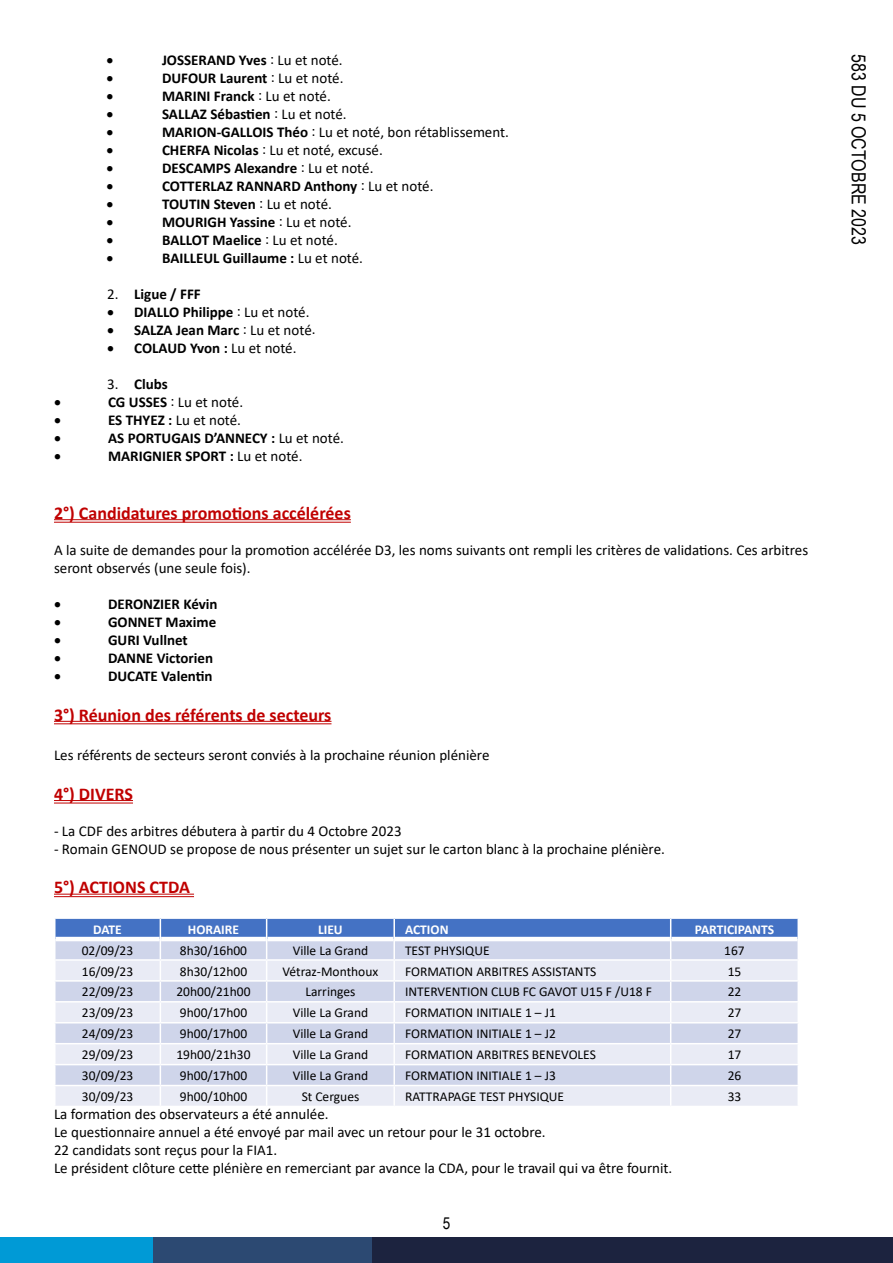
<style>
.page{position:relative;width:893px;height:1263px;background:#fff}
.page>*{position:absolute;margin:0;border:0;box-sizing:border-box;transform-origin:0 0}
.t1{font:19.5px "Arial Narrow";color:#000}
.t2{font:700 18px "Calibri";color:#c00000}
.t3{font:16.5px "Arial Narrow";color:#000}
.t4{font:15px/18px "Calibri";color:#000}
.t5{font:700 15px "Calibri";color:#000}
.t6{font:15px "Symbol";color:#000}
.t7{font:13.5px "Calibri";color:#000}
.t8{font:700 13.5px "Calibri";color:#fff}
.s1{font-weight:400}
.s2{font-weight:700}
</style>
<div class="page">
<div style="left:0;top:1237px;width:893px;height:25px;background:#009ad6"></div>
<div style="left:153px;top:1237px;width:249px;height:25px;background:#2c4972"></div>
<div style="left:372px;top:1237px;width:521px;height:25px;background:#1c233f"></div>
<hr style="left:54px;top:519px;width:297px;height:1px;background:#c00000">
<hr style="left:54px;top:522px;width:297px;height:1px;background:#c00000">
<hr style="left:54px;top:721px;width:277px;height:1px;background:#c00000">
<hr style="left:54px;top:723px;width:277px;height:1px;background:#c00000">
<hr style="left:54px;top:800px;width:79px;height:1px;background:#c00000">
<hr style="left:54px;top:803px;width:79px;height:1px;background:#c00000">
<hr style="left:54px;top:894px;width:140px;height:1px;background:#c00000">
<hr style="left:54px;top:896px;width:140px;height:1px;background:#c00000">
<svg style="left:55px;top:918px;width:743px;height:188px;background:#d0d8ec"></svg>
<hr style="left:797px;top:1086px;width:2px;height:20px;background:#fff">
<p class="t6" style="left:106px;top:50px;width:8px">•</p>
<p class="t5" style="left:162px;top:50px;width:182px">JOSSERAND Yves <span class="s1">: Lu et noté.</span></p>
<p class="t6" style="left:106px;top:68px;width:8px">•</p>
<p class="t5" style="left:162px;top:68px;width:183px">DUFOUR Laurent <span class="s1">: Lu et noté.</span></p>
<p class="t6" style="left:106px;top:86px;width:8px">•</p>
<p class="t5" style="left:162px;top:86px;width:170px">MARINI Franck <span class="s1">: Lu et noté.</span></p>
<p class="t6" style="left:106px;top:104px;width:8px">•</p>
<p class="t5" style="left:162px;top:104px;width:186px">SALLAZ Sébastien <span class="s1">: Lu et noté.</span></p>
<p class="t6" style="left:106px;top:122px;width:8px">•</p>
<p class="t4" style="left:162px;top:123px;width:348px"><span class="s2">MARION-GALLOIS Théo</span> : Lu et noté, bon rétablissement.</p>
<p class="t6" style="left:106px;top:140px;width:8px">•</p>
<p class="t4" style="left:162px;top:141px;width:222px"><span class="s2">CHERFA Nicolas</span> : Lu et noté, excusé.</p>
<p class="t6" style="left:106px;top:158px;width:8px">•</p>
<p class="t5" style="left:162px;top:158px;width:213px">DESCAMPS Alexandre <span class="s1">: Lu et noté.</span></p>
<p class="t6" style="left:106px;top:176px;width:8px">•</p>
<p class="t5" style="left:162px;top:176px;width:273px">COTTERLAZ RANNARD Anthony <span class="s1">: Lu et noté.</span></p>
<p class="t6" style="left:106px;top:194px;width:8px">•</p>
<p class="t5" style="left:162px;top:194px;width:171px">TOUTIN Steven <span class="s1">: Lu et noté.</span></p>
<p class="t6" style="left:106px;top:212px;width:8px">•</p>
<p class="t5" style="left:162px;top:212px;width:191px">MOURIGH Yassine <span class="s1">: Lu et noté.</span></p>
<p class="t6" style="left:106px;top:230px;width:8px">•</p>
<p class="t5" style="left:162px;top:230px;width:177px">BALLOT Maelice <span class="s1">: Lu et noté.</span></p>
<p class="t6" style="left:106px;top:248px;width:8px">•</p>
<p class="t5" style="left:162px;top:248px;width:202px">BAILLEUL Guillaume : <span class="s1">Lu et noté.</span></p>
<p class="t5" style="left:107px;top:284px;width:95px"><span class="s1">2.</span> Ligue / FFF</p>
<p class="t5" style="left:107px;top:302px;width:204px">• DIALLO Philippe <span class="s1">: Lu et noté.</span></p>
<p class="t5" style="left:107px;top:320px;width:210px">• SALZA Jean Marc <span class="s1">: Lu et noté.</span></p>
<p class="t5" style="left:107px;top:338px;width:191px">• COLAUD Yvon : <span class="s1">Lu et noté.</span></p>
<p class="t5" style="left:107px;top:374px;width:62px"><span class="s1">3.</span> Clubs</p>
<p class="t6" style="left:54px;top:392px;width:8px">•</p>
<p class="t4" style="left:108px;top:393px;width:137px"><span class="s2">CG USSES</span> : Lu et noté.</p>
<p class="t6" style="left:54px;top:410px;width:8px">•</p>
<p class="t4" style="left:108px;top:411px;width:134px"><span class="s2">ES THYEZ :</span> Lu et noté.</p>
<p class="t6" style="left:54px;top:428px;width:8px">•</p>
<p class="t5" style="left:108px;top:428px;width:237px">AS PORTUGAIS D’ANNECY : <span class="s1">Lu et noté.</span></p>
<p class="t6" style="left:54px;top:446px;width:8px">•</p>
<p class="t5" style="left:108px;top:446px;width:196px">MARIGNIER SPORT : <span class="s1">Lu et noté.</span></p>
<p class="t2" style="left:54px;top:500px;width:298px">2°) Candidatures promotions accélérées</p>
<p class="t4" style="left:54px;top:540px;width:756px">A la suite de demandes pour la promotion accélérée D3, les noms suivants ont rempli les critères de validations. Ces arbitres seront observés (une seule fois).</p>
<p class="t6" style="left:54px;top:594px;width:8px">•</p>
<p class="t5" style="left:108px;top:593px;width:111px">DERONZIER Kévin</p>
<p class="t6" style="left:54px;top:612px;width:8px">•</p>
<p class="t5" style="left:108px;top:611px;width:110px">GONNET Maxime</p>
<p class="t6" style="left:54px;top:630px;width:8px">•</p>
<p class="t5" style="left:108px;top:629px;width:81px">GURI Vullnet</p>
<p class="t6" style="left:54px;top:648px;width:8px">•</p>
<p class="t5" style="left:108px;top:647px;width:107px">DANNE Victorien</p>
<p class="t6" style="left:54px;top:666px;width:8px">•</p>
<p class="t5" style="left:108px;top:665px;width:106px">DUCATE Valentin</p>
<p class="t2" style="left:54px;top:702px;width:279px">3°) Réunion des référents de secteurs</p>
<p class="t4" style="left:54px;top:746px;width:437px">Les référents de secteurs seront conviés à la prochaine réunion plénière</p>
<p class="t2" style="left:54px;top:781px;width:81px">4°) DIVERS</p>
<p class="t4" style="left:54px;top:821px;width:349px">- La CDF des arbitres débutera à partir du 4 Octobre 2023</p>
<p class="t4" style="left:54px;top:839px;width:612px">- Romain GENOUD se propose de nous présenter un sujet sur le carton blanc à la prochaine plénière.</p>
<p class="t2" style="left:54px;top:875px;width:137px">5°) ACTIONS CTDA</p>
<p class="t8" style="left:93px;top:919px;width:30px">DATE</p>
<p class="t8" style="left:188px;top:919px;width:53px">HORAIRE</p>
<p class="t8" style="left:318px;top:919px;width:26px">LIEU</p>
<p class="t8" style="left:405px;top:919px;width:45px">ACTION</p>
<p class="t8" style="left:695px;top:919px;width:81px">PARTICIPANTS</p>
<p class="t7" style="left:82px;top:941px;width:53px">02/09/23</p>
<p class="t7" style="left:180px;top:941px;width:69px">8h30/16h00</p>
<p class="t7" style="left:293px;top:941px;width:77px">Ville La Grand</p>
<p class="t7" style="left:405px;top:941px;width:86px">TEST PHYSIQUE</p>
<p class="t7" style="left:724px;top:941px;width:22px">167</p>
<p class="t7" style="left:82px;top:962px;width:53px">16/09/23</p>
<p class="t7" style="left:180px;top:962px;width:69px">8h30/12h00</p>
<p class="t7" style="left:283px;top:962px;width:97px">Vétraz-Monthoux</p>
<p class="t7" style="left:405px;top:962px;width:193px">FORMATION ARBITRES ASSISTANTS</p>
<p class="t7" style="left:728px;top:962px;width:15px">15</p>
<p class="t7" style="left:82px;top:982px;width:53px">22/09/23</p>
<p class="t7" style="left:176px;top:982px;width:76px">20h00/21h00</p>
<p class="t7" style="left:305px;top:982px;width:51px">Larringes</p>
<p class="t7" style="left:405px;top:982px;width:248px">INTERVENTION CLUB FC GAVOT U15 F /U18 F</p>
<p class="t7" style="left:728px;top:982px;width:15px">22</p>
<p class="t7" style="left:82px;top:1003px;width:53px">23/09/23</p>
<p class="t7" style="left:180px;top:1003px;width:69px">9h00/17h00</p>
<p class="t7" style="left:293px;top:1003px;width:77px">Ville La Grand</p>
<p class="t7" style="left:405px;top:1003px;width:152px">FORMATION INITIALE 1 – J1</p>
<p class="t7" style="left:728px;top:1003px;width:15px">27</p>
<p class="t7" style="left:82px;top:1024px;width:53px">24/09/23</p>
<p class="t7" style="left:180px;top:1024px;width:69px">9h00/17h00</p>
<p class="t7" style="left:293px;top:1024px;width:77px">Ville La Grand</p>
<p class="t7" style="left:405px;top:1024px;width:152px">FORMATION INITIALE 1 – J2</p>
<p class="t7" style="left:728px;top:1024px;width:15px">27</p>
<p class="t7" style="left:82px;top:1045px;width:53px">29/09/23</p>
<p class="t7" style="left:176px;top:1045px;width:76px">19h00/21h30</p>
<p class="t7" style="left:293px;top:1045px;width:77px">Ville La Grand</p>
<p class="t7" style="left:405px;top:1045px;width:192px">FORMATION ARBITRES BENEVOLES</p>
<p class="t7" style="left:728px;top:1045px;width:15px">17</p>
<p class="t7" style="left:82px;top:1066px;width:53px">30/09/23</p>
<p class="t7" style="left:180px;top:1066px;width:69px">9h00/17h00</p>
<p class="t7" style="left:293px;top:1066px;width:77px">Ville La Grand</p>
<p class="t7" style="left:405px;top:1066px;width:152px">FORMATION INITIALE 1 – J3</p>
<p class="t7" style="left:728px;top:1066px;width:15px">26</p>
<p class="t7" style="left:82px;top:1087px;width:53px">30/09/23</p>
<p class="t7" style="left:180px;top:1087px;width:69px">9h00/10h00</p>
<p class="t7" style="left:302px;top:1087px;width:59px">St Cergues</p>
<p class="t7" style="left:405px;top:1087px;width:160px">RATTRAPAGE TEST PHYSIQUE</p>
<p class="t7" style="left:728px;top:1087px;width:15px">33</p>
<p class="t4" style="left:54px;top:1105px;width:620px">La formation des observateurs a été annulée.<br>Le questionnaire annuel a été envoyé par mail avec un retour pour le 31 octobre.<br>22 candidats sont reçus pour la FIA1.<br>Le président clôture cette plénière en remerciant par avance la CDA, pour le travail qui va être fournit.</p>
<p class="t3" style="left:443px;top:1210px;width:9px">5</p>
<h1 class="t1" style="left:873px;top:54px;width:192px;rotate:90deg">583 DU 5 OCTOBRE 2023</h1>
</div>
